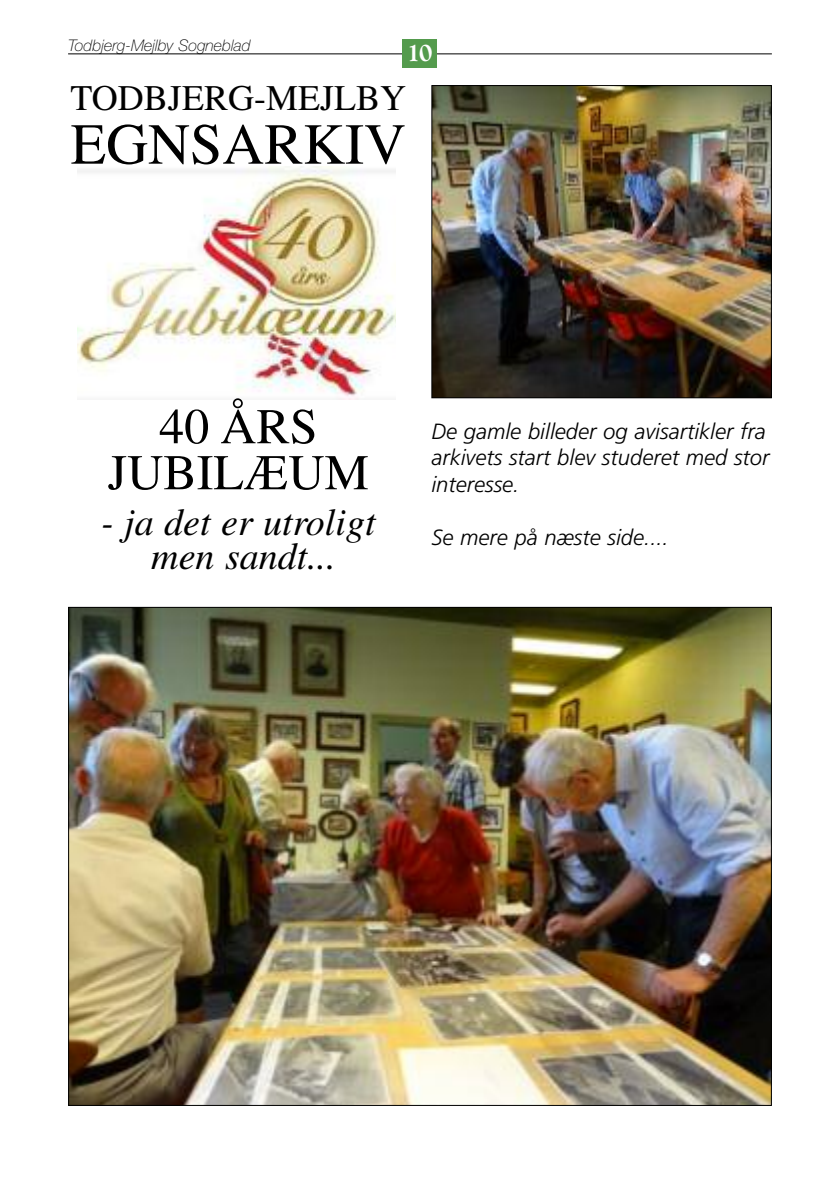
<style>
.page{position:relative;width:840px;height:1191px;background:#fff}
.page>*{position:absolute;margin:0;border:0;box-sizing:border-box;transform-origin:0 0}
.t1{font:58px "Times";color:#000}
.t2{font:50px/46px "Times";color:#000;text-align:center}
.t3{font:italic 38px/34.2px "Times";color:#000;text-align:center}
.t4{font:36px "Times";color:#000}
.t5{font:800 24px "Goudy";color:#fff}
.t6{font:italic 300 22px/26.4px "Frutiger";color:#000}
.t7{font:italic 100 16px "Helvetica Neue";color:#000}
</style>
<div class="page">
<hr style="left:68px;top:54px;width:703px;height:1px;background:#000">
<div style="left:403px;top:40px;width:34px;height:28px;background:#549b4d"></div>
<img style="left:78px;top:167px;width:317px;height:232px">
<img style="left:70px;top:609px;width:699px;height:495px">
<img style="left:433px;top:87px;width:336px;height:309px">
<div style="left:431px;top:85px;width:340px;height:313px;border:1px solid #000"></div>
<p class="t7" style="left:68px;top:40px;width:184px">Todbjerg-Mejlby Sogneblad</p>
<h3 class="t4" style="left:70px;top:85px;width:337px">TODBJERG-MEJLBY</h3>
<h1 class="t1" style="left:71px;top:124px;width:337px">EGNSARKIV</h1>
<p class="t5" style="left:407px;top:43px;width:27px">10</p>
<h2 class="t2" style="left:108px;top:408px;width:263px">40 ÅRS<br>JUBILÆUM</h2>
<h3 class="t3" style="left:101px;top:509px;width:276px">- ja det er utroligt men sandt...</h3>
<p class="t6" style="left:431px;top:420px;width:339px">De gamle billeder og avisartikler fra arkivets start blev studeret med stor interesse.</p>
<p class="t6" style="left:431px;top:525px;width:239px">Se mere på næste side....</p>
</div>
